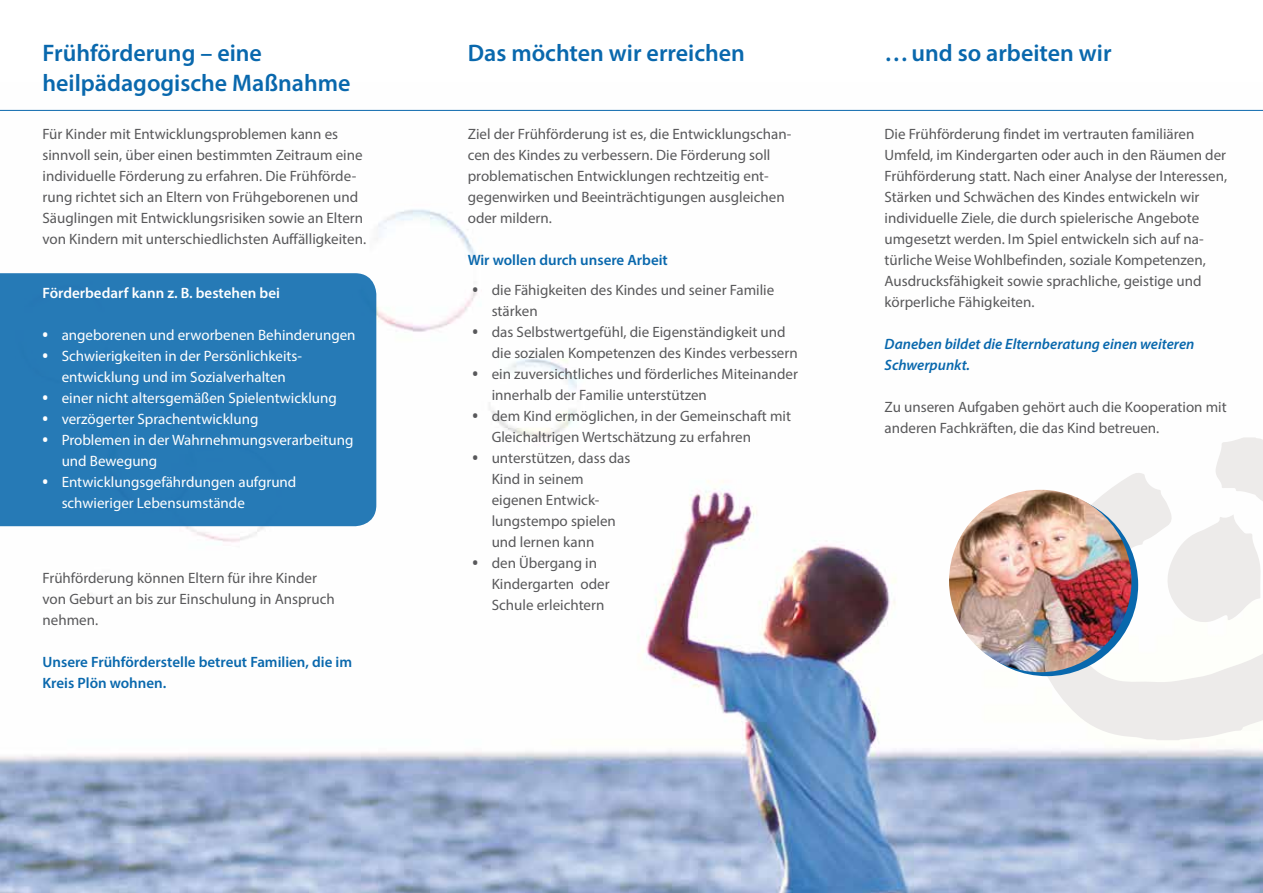
<style>
.page{position:relative;width:1263px;height:893px;background:#fff}
.page>*{position:absolute;margin:0;border:0;box-sizing:border-box;transform-origin:0 0}
.t1{font:600 24px/30px "Myriad Pro";color:#0968ad}
.t2{font:15px/21px "Myriad Pro";color:#58585a}
.t3{font:15px/21px "Myriad Pro";color:#fff}
.t4{font:600 15px/21px "Myriad Pro";color:#0968ad}
.t5{font:italic 600 15px/21px "Myriad Pro";color:#0968ad}
.t6{font:600 15px "Myriad Pro";color:#fff}
.s1{font-family:"Open Sans";font-weight:700}
</style>
<div class="page">
<img style="left:0;top:109px;width:1263px;height:784px">
<div style="left:0;top:273px;width:376px;height:253px;background:#267ab6"></div>
<svg style="left:1033px;top:437px;width:230px;height:303px"></svg>
<svg style="left:1165px;top:514px;width:96px;height:109px"></svg>
<svg style="left:956px;top:494px;width:182px;height:182px"></svg>
<img style="left:949px;top:490px;width:182px;height:182px;border-radius:91px">
<hr style="left:0;top:110px;width:1263px;height:1px;background:#0968ad">
<h1 class="t1" style="left:43px;top:37px;width:310px">Frühförderung – eine heilpädagogische Maßnahme</h1>
<h1 class="t1" style="left:468px;top:37px;width:279px">Das möchten wir erreichen</h1>
<h1 class="t1" style="left:884px;top:37px;width:229px">… und so arbeiten wir</h1>
<p class="t2" style="left:43px;top:123px;width:325px">Für Kinder mit Entwicklungsproblemen kann es sinnvoll sein, über einen bestimmten Zeitraum eine individuelle Förderung zu erfahren. Die Frühförde&shy;rung richtet sich an Eltern von Frühgeborenen und Säuglingen mit Entwicklungsrisiken sowie an Eltern von Kindern mit unterschiedlichsten Auffälligkeiten.</p>
<p class="t6" style="left:43px;top:284px;width:239px">Förderbedarf kann z. B. bestehen bei</p>
<p class="t3" style="left:43px;top:325px;width:315px"><span class="s1">•</span> angeborenen und erworbenen Behinderungen</p>
<p class="t3" style="left:43px;top:346px;width:261px;text-align:center"><span class="s1">•</span> Schwierigkeiten in der Persönlichkeits&shy;entwicklung und im Sozialverhalten</p>
<p class="t3" style="left:43px;top:388px;width:296px"><span class="s1">•</span> einer nicht altersgemäßen Spielentwicklung</p>
<p class="t3" style="left:43px;top:409px;width:217px"><span class="s1">•</span> verzögerter Sprachentwicklung</p>
<p class="t3" style="left:62px;top:430px;width:293px;text-indent:-19px"><span class="s1">•</span> Problemen in der Wahrnehmungsverarbeitung und Bewegung</p>
<p class="t3" style="left:62px;top:472px;width:236px;text-indent:-19px"><span class="s1">•</span> Entwicklungsgefährdungen aufgrund schwieriger Lebensumstände</p>
<p class="t2" style="left:43px;top:567px;width:294px">Frühförderung können Eltern für ihre Kinder von Geburt an bis zur Einschulung in Anspruch nehmen.</p>
<p class="t4" style="left:43px;top:651px;width:311px">Unsere Frühförderstelle betreut Familien, die im<br>Kreis Plön wohnen.</p>
<p class="t2" style="left:468px;top:123px;width:325px">Ziel der Frühförderung ist es, die Entwicklungschan&shy;cen des Kindes zu verbessern. Die Förderung soll problematischen Entwicklungen rechtzeitig ent&shy;gegenwirken und Beeinträchtigungen ausgleichen oder mildern.</p>
<p class="t4" style="left:468px;top:249px;width:202px">Wir wollen durch unsere Arbeit</p>
<p class="t2" style="left:492px;top:280px;width:284px;text-indent:-19px"><span class="s1">•</span> die Fähigkeiten des Kindes und seiner Familie stärken</p>
<p class="t2" style="left:492px;top:322px;width:308px;text-indent:-19px"><span class="s1">•</span> das Selbstwertgefühl, die Eigenständigkeit und die sozialen Kompetenzen des Kindes verbessern</p>
<p class="t2" style="left:492px;top:364px;width:308px;text-indent:-19px"><span class="s1">•</span> ein zuversichtliches und förderliches Miteinander innerhalb der Familie unterstützen</p>
<p class="t2" style="left:492px;top:406px;width:301px;text-indent:-19px"><span class="s1">•</span> dem Kind ermöglichen, in der Gemeinschaft mit<br>Gleichaltrigen Wertschätzung zu erfahren</p>
<p class="t2" style="left:492px;top:448px;width:140px;text-indent:-19px"><span class="s1">•</span> unterstützen, dass das<br>Kind in seinem eigenen Entwick&shy;lungstempo spielen und lernen kann</p>
<p class="t2" style="left:492px;top:553px;width:119px;text-indent:-19px"><span class="s1">•</span> den Übergang in<br>Kindergarten oder<br>Schule erleichtern</p>
<p class="t2" style="left:884px;top:123px;width:344px">Die Frühförderung findet im vertrauten familiären Umfeld, im Kindergarten oder auch in den Räumen der Frühförderung statt. Nach einer Analyse der Interessen, Stärken und Schwächen des Kindes entwickeln wir individuelle Ziele, die durch spielerische Angebote umgesetzt werden. Im Spiel entwickeln sich auf na&shy;türliche Weise Wohlbefinden, soziale Kompetenzen, Ausdrucksfähigkeit sowie sprachliche, geistige und körperliche Fähigkeiten.</p>
<p class="t5" style="left:884px;top:333px;width:311px">Daneben bildet die Elternberatung einen weiteren<br>Schwerpunkt.</p>
<p class="t2" style="left:884px;top:396px;width:344px">Zu unseren Aufgaben gehört auch die Kooperation mit anderen Fachkräften, die das Kind betreuen.</p>
</div>
